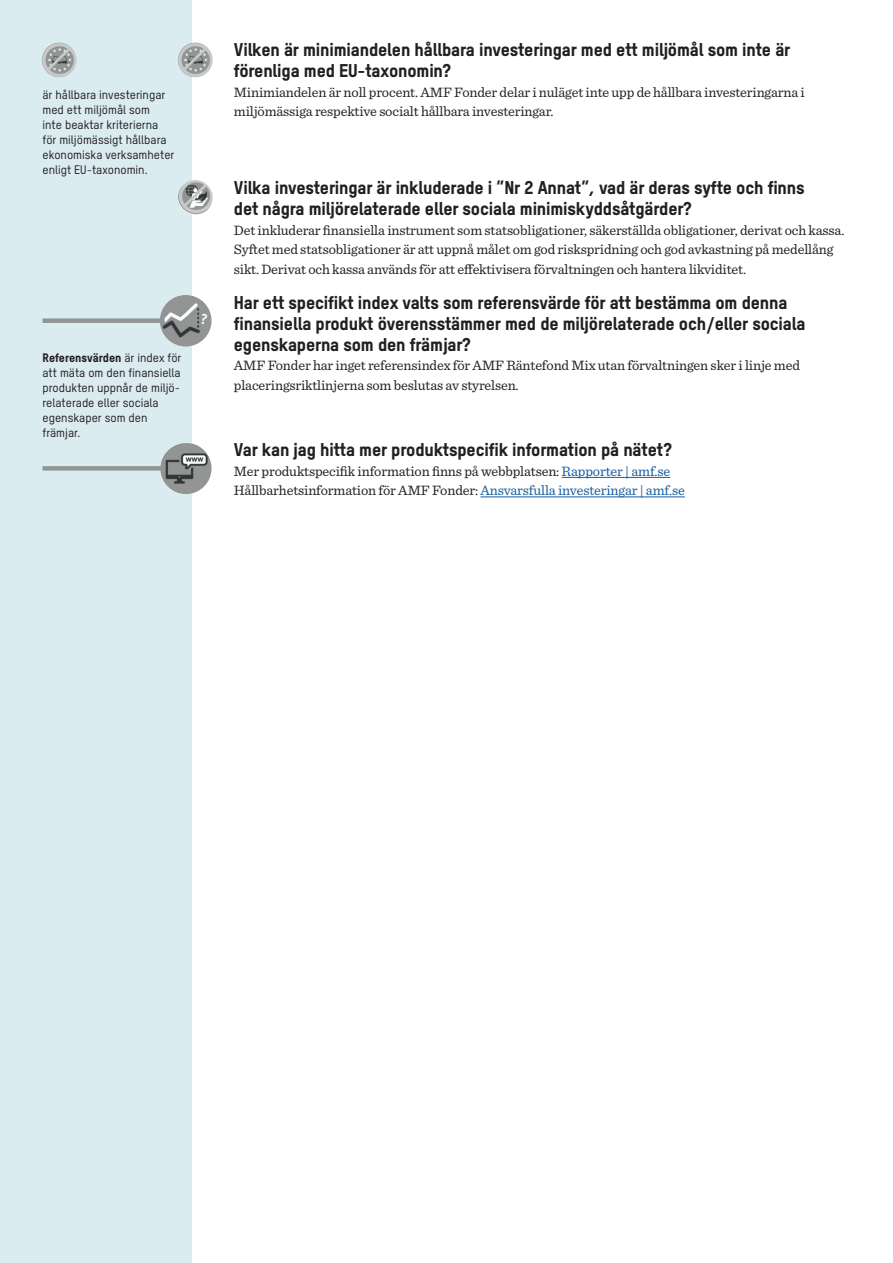
<style>
.page{position:relative;width:893px;height:1263px;background:#fff}
.page>*{position:absolute;margin:0;border:0;box-sizing:border-box;transform-origin:0 0}
.t1{font:18px/21px "T Star Heavy";letter-spacing:-.01em;color:#231f20}
.t2{font:14.25px/19.5px "Sentinel";letter-spacing:-.01em;color:#231f20}
.t3{font:12px/15px "T Star Medium";color:#231f20}
.t4{font:12px "T Star Heavy";color:#231f20}
.s1{font-family:"T Star Medium"}
.s2{color:#175d9e}
</style>
<div class="page">
<div style="left:0;top:0;width:191px;height:1263px;background:#dbecf1"></div>
<img style="left:178px;top:180px;width:35px;height:35px;border-radius:17px">
<img style="left:160px;top:295px;width:52px;height:51px;border-radius:26px">
<div style="left:43px;top:318px;width:122px;height:5px;background:#939595"></div>
<img style="left:160px;top:442px;width:52px;height:52px;border-radius:26px">
<div style="left:43px;top:466px;width:122px;height:5px;background:#939595"></div>
<hr style="left:562px;top:477px;width:108px;height:1px;background:#175d9e">
<hr style="left:480px;top:496px;width:205px;height:1px;background:#175d9e">
<img style="left:178px;top:43px;width:35px;height:34px;border-radius:17px">
<img style="left:42px;top:43px;width:35px;height:34px;border-radius:17px">
<p class="t3" style="left:43px;top:87px;width:133px">är hållbara investeringar med ett miljömål som<br>inte beaktar kriterierna för miljömässigt hållbara ekonomiska verksamheter enligt EU-taxonomin.</p>
<p class="t4" style="left:43px;top:350px;width:140px">Referensvärden <span class="s1">är index för</span></p>
<p class="t3" style="left:43px;top:364px;width:140px">att mäta om den finansiella produkten uppnår de miljö&shy;relaterade eller sociala egenskaper som den främjar.</p>
<p class="t1" style="left:234px;top:39px;width:558px">Vilken är minimiandelen hållbara investeringar med ett miljömål som inte är förenliga med EU-taxonomin?</p>
<p class="t2" style="left:234px;top:82px;width:572px">Minimiandelen är noll procent. AMF Fonder delar i nuläget inte upp de hållbara investeringarna i miljömässiga respektive socialt hållbara investeringar.</p>
<p class="t1" style="left:234px;top:177px;width:572px">Vilka investeringar är inkluderade i ”Nr 2 Annat”, vad är deras syfte och finns det några miljörelaterade eller sociala minimiskyddsåtgärder?</p>
<p class="t2" style="left:234px;top:219px;width:612px">Det inkluderar finansiella instrument som statsobligationer, säkerställda obligationer, derivat och kassa.<br>Syftet med statsobligationer är att uppnå målet om god riskspridning och god avkastning på medellång sikt. Derivat och kassa används för att effektivisera förvaltningen och hantera likviditet.</p>
<p class="t1" style="left:234px;top:291px;width:573px">Har ett specifikt index valts som referensvärde för att bestämma om denna finansiella produkt överensstämmer med de miljörelaterade och/eller sociala egenskaperna som den främjar?</p>
<p class="t2" style="left:234px;top:355px;width:568px">AMF Fonder har inget referensindex för AMF Räntefond Mix utan förvaltningen sker i linje med placeringsriktlinjerna som beslutas av styrelsen.</p>
<p class="t1" style="left:234px;top:439px;width:439px">Var kan jag hitta mer produktspecifik information på nätet?</p>
<p class="t2" style="left:234px;top:461px;width:452px">Mer produktspecifik information finns på webbplatsen: <span class="s2">Rapporter | amf.se<br></span>Hållbarhetsinformation för AMF Fonder: <span class="s2">Ansvarsfulla investeringar | amf.se</span></p>
</div>
